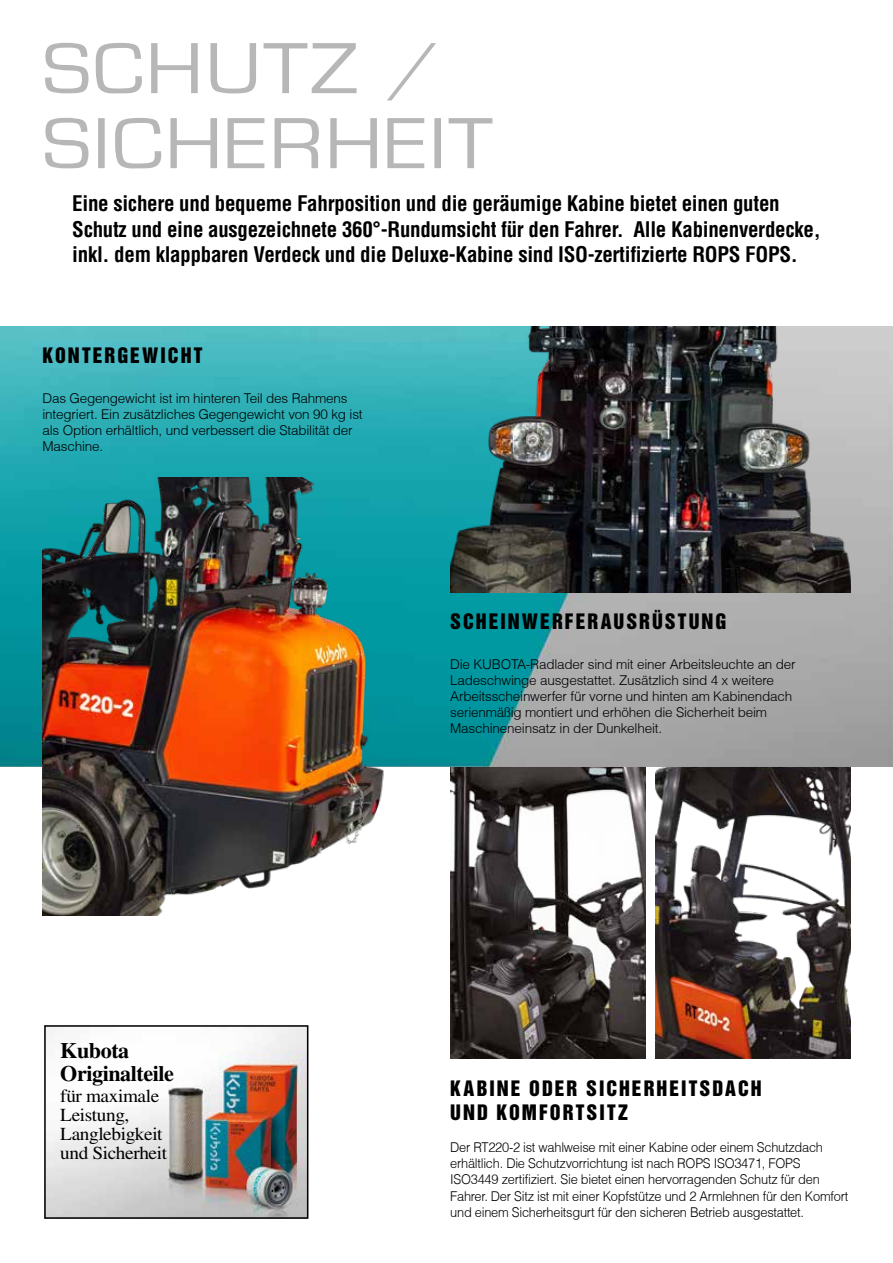
<style>
.page{position:relative;width:893px;height:1263px;background:#fff}
.page>*{position:absolute;margin:0;border:0;box-sizing:border-box;transform-origin:0 0}
.t1{font:75px/75px "Eurostile Ext";letter-spacing:.025em;color:#b7b7b8}
.t2{font:700 22.05px/22.5px "Times";letter-spacing:-.02em;color:#000}
.t3{font:700 condensed 21px/25.2px "Helvetica CE";letter-spacing:-.015em;color:#000}
.t4{font:19.5px/23.4px "Helvetica Inserat";letter-spacing:.1em;color:#000}
.t5{font:18.3px/19.2px "Times";letter-spacing:-.02em;color:#000;scale:1.05 1}
.t6{font:300 13.5px/16.2px "Helvetica";letter-spacing:-.015em;color:#000}
.t7{font:300 13.5px/16.2px "Helvetica";letter-spacing:-.015em;color:#000;scale:.95 1}
</style>
<div class="page">
<img style="left:450px;top:766px;width:195px;height:292px">
<img style="left:655px;top:766px;width:195px;height:292px">
<img style="left:0;top:326px;width:893px;height:440px">
<img style="left:450px;top:327px;width:400px;height:265px">
<img style="left:43px;top:478px;width:344px;height:437px">
<img style="left:47px;top:1028px;width:258px;height:188px">
<div style="left:44px;top:1025px;width:264px;height:194px;border:2px solid #000"></div>
<h1 class="t1" style="left:43px;top:31px;width:452px">SCHUTZ /<br>SICHERHEIT</h1>
<p class="t3" style="left:72px;top:191px;width:750px">Eine sichere und bequeme Fahrposition und die geräumige Kabine bietet einen guten<br>Schutz und eine ausgezeichnete 360°-Rundumsicht für den Fahrer. Alle Kabinenverdecke, inkl. dem klappbaren Verdeck und die Deluxe-Kabine sind ISO-zertifizierte ROPS FOPS.</p>
<h3 class="t4" style="left:43px;top:344px;width:161px">KONTERGEWICHT</h3>
<p class="t6" style="left:43px;top:390px;width:322px">Das Gegengewicht ist im hinteren Teil des Rahmens integriert. Ein zusätzliches Gegengewicht von 90 kg ist als Option erhältlich, und verbessert die Stabilität der Maschine.</p>
<h3 class="t4" style="left:450px;top:610px;width:278px">SCHEINWERFERAUSRÜSTUNG</h3>
<p class="t6" style="left:450px;top:655px;width:347px">Die KUBOTA-Radlader sind mit einer Arbeitsleuchte an der Ladeschwinge ausgestattet. Zusätzlich sind 4 x weitere Arbeitsscheinwerfer für vorne und hinten am Kabinendach serienmäßig montiert und erhöhen die Sicherheit beim Maschineneinsatz in der Dunkelheit.</p>
<h2 class="t2" style="left:60px;top:1039px;width:115px">Kubota<br>Originalteile</h2>
<h3 class="t5" style="left:60px;top:1086px;width:103px">für maximale<br>Leistung,<br>Langlebigkeit und Sicherheit</h3>
<h3 class="t4" style="left:450px;top:1077px;width:313px">KABINE ODER SICHERHEITSDACH<br>UND KOMFORTSITZ</h3>
<p class="t7" style="left:450px;top:1139px;width:421px">Der RT220-2 ist wahlweise mit einer Kabine oder einem Schutzdach erhältlich. Die Schutzvorrichtung ist nach ROPS ISO3471, FOPS ISO3449 zertifiziert. Sie bietet einen hervorragenden Schutz für den Fahrer. Der Sitz ist mit einer Kopfstütze und 2 Armlehnen für den Komfort und einem Sicherheitsgurt für den sicheren Betrieb ausgestattet.</p>
</div>
